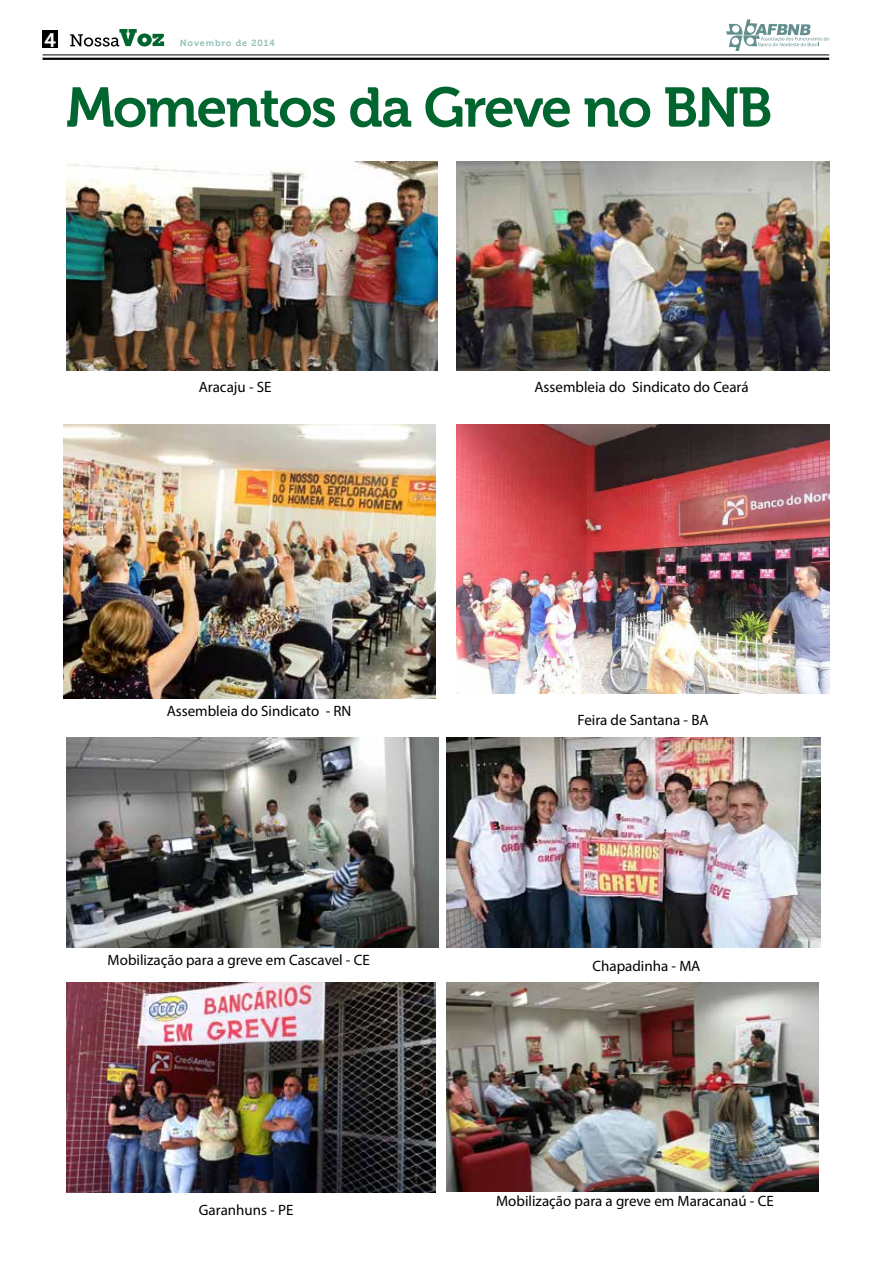
<style>
.page{position:relative;width:893px;height:1263px;background:#fff}
.page>*{position:absolute;margin:0;border:0;box-sizing:border-box;transform-origin:0 0}
.t1{font:55.5px "Museo 700";letter-spacing:-.03em;color:#00652e}
.t2{font:19.5px "Museo 700";color:#fff}
.t3{font:15px "Myriad Pro";color:#000}
.t4{font:9px "Museo 700";letter-spacing:.095em;color:#91c0b7}
</style>
<div class="page">
<div style="left:43px;top:30px;width:15px;height:18px;background:#000"></div>
<hr style="left:43px;top:58px;width:786px;height:2px;background:#000">
<hr style="left:43px;top:55px;width:786px;height:1px;background:#000">
<svg style="left:70px;top:29px;width:94px;height:18px"></svg>
<svg style="left:726px;top:19px;width:103px;height:32px"></svg>
<img style="left:66px;top:162px;width:372px;height:209px">
<img style="left:66px;top:738px;width:372px;height:209px">
<img style="left:446px;top:738px;width:374px;height:209px">
<img style="left:66px;top:982px;width:370px;height:210px">
<img style="left:446px;top:982px;width:372px;height:209px">
<img style="left:456px;top:162px;width:373px;height:209px">
<img style="left:64px;top:424px;width:372px;height:275px">
<img style="left:456px;top:424px;width:373px;height:269px">
<h2 class="t2" style="left:45px;top:29px;width:13px">4</h2>
<p class="t4" style="left:180px;top:38px;width:96px">Novembro de 2014</p>
<h1 class="t1" style="left:66px;top:77px;width:708px">Momentos da Greve no BNB</h1>
<p class="t3" style="left:199px;top:378px;width:74px">Aracaju - SE</p>
<p class="t3" style="left:534px;top:378px;width:216px">Assembleia do Sindicato do Ceará</p>
<p class="t3" style="left:167px;top:702px;width:186px">Assembleia do Sindicato - RN</p>
<p class="t3" style="left:577px;top:711px;width:133px">Feira de Santana - BA</p>
<p class="t3" style="left:108px;top:950px;width:264px">Mobilização para a greve em Cascavel - CE</p>
<p class="t3" style="left:592px;top:957px;width:109px">Chapadinha - MA</p>
<p class="t3" style="left:199px;top:1200px;width:96px">Garanhuns - PE</p>
<p class="t3" style="left:496px;top:1192px;width:279px">Mobilização para a greve em Maracanaú - CE</p>
</div>
